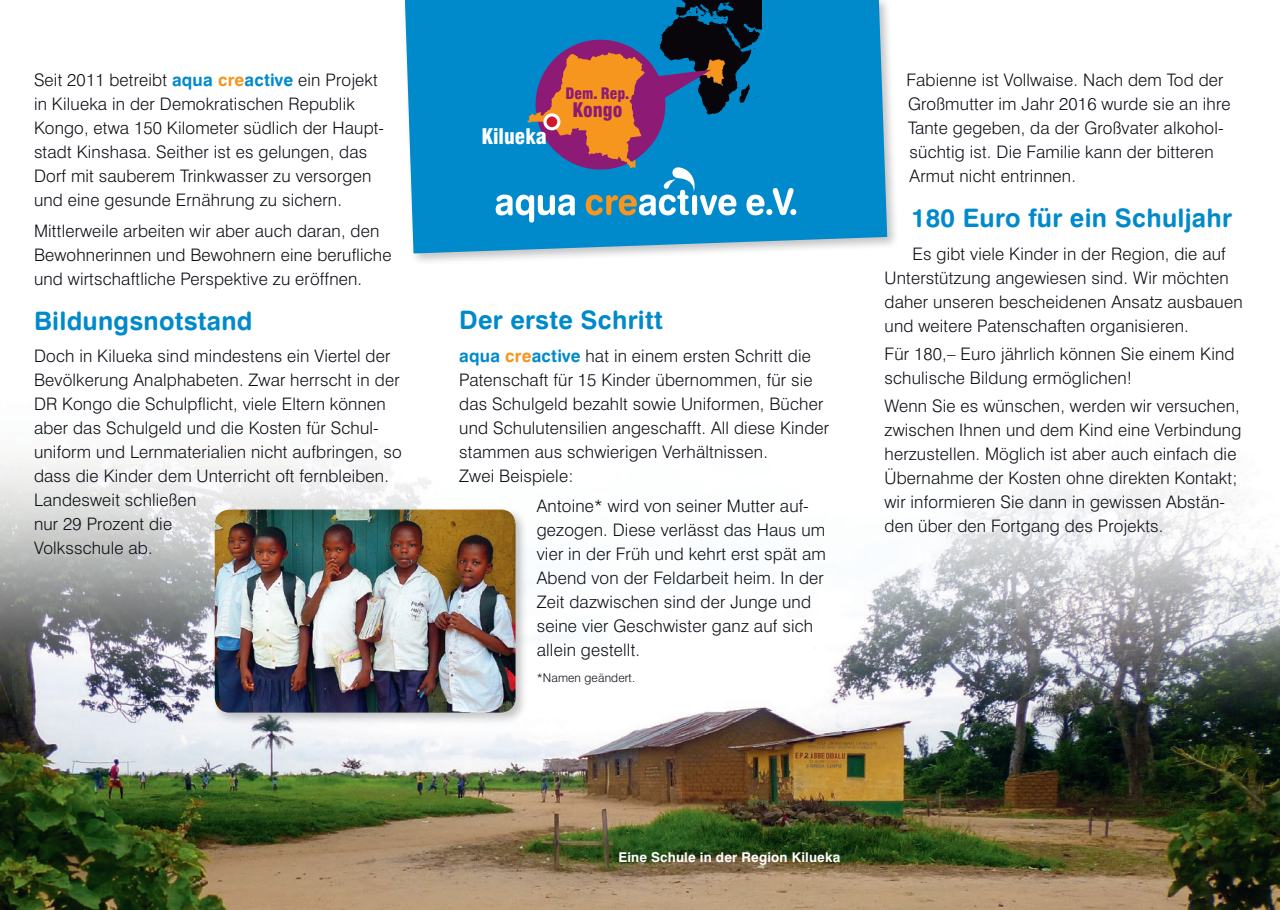
<style>
.page{position:relative;width:1280px;height:910px;background:#fff}
.page>*{position:absolute;margin:0;border:0;box-sizing:border-box;transform-origin:0 0}
.t1{font:25.5px "Swiss 721 BT Bold Rounded";letter-spacing:.01em;color:#008acc}
.t2{font:900 condensed 21px "Swiss 721 BT";color:#fff}
.t3{font:900 condensed 19.5px "Swiss 721 BT";color:#8d1a75}
.t4{font:300 17.25px/24px "Swiss 721 BT";letter-spacing:.01em;color:#0b0e15}
.t5{font:900 condensed 15.45px "Swiss 721 BT";color:#8d1a75}
.t6{font:700 13.5px "Swiss 721 BT";letter-spacing:.01em;color:#fff}
.t7{font:300 12px "Swiss 721 BT";letter-spacing:.01em;color:#0b0e15}
.s1{font-family:"Swiss 721 BT Bold Rounded";font-weight:400;color:#008acc}
.s2{font-family:"Swiss 721 BT Bold Rounded";font-weight:400;color:#f6961e}
</style>
<div class="page">
<img style="left:0;top:452px;width:1280px;height:458px">
<div style="left:401px;top:0;width:498px;height:266px;background:#0b0e15;opacity:.25"></div>
<svg style="left:405px;top:0;width:482px;height:253px;background:#1090cd"></svg>
<img style="left:656px;top:0;width:105px;height:117px">
<svg style="left:655px;top:70px;width:56px;height:46px;background:#2a5692"></svg>
<div style="left:535px;top:40px;width:130px;height:130px;background:#8d1a75;border-radius:50%"></div>
<img style="left:527px;top:52px;width:119px;height:115px">
<div style="left:545px;top:115px;width:14px;height:14px;background:#d1182b;border-radius:50%"></div>
<div style="left:543px;top:113px;width:17px;height:17px;border:3px solid #fff;border-radius:50%"></div>
<img style="left:495px;top:167px;width:303px;height:57px">
<img style="left:584px;top:193px;width:54px;height:31px">
<div style="left:211px;top:506px;width:317px;height:220px;background:#0b0e15;opacity:.25"></div>
<img style="left:215px;top:510px;width:300px;height:203px">
<p class="t4" style="left:34px;top:68px;width:352px">Seit 2011 betreibt <span class="s1">aqua</span> <span class="s2">cre</span><span class="s1">active</span> ein Projekt in Kilueka in der Demokratischen Republik Kongo, etwa 150 Kilometer südlich der Haupt&shy;stadt Kinshasa. Seither ist es gelungen, das Dorf mit sauberem Trinkwasser zu versorgen und eine gesunde Ernährung zu sichern.</p>
<p class="t4" style="left:34px;top:218px;width:359px">Mittlerweile arbeiten wir aber auch daran, den<br>Bewohnerinnen und Bewohnern eine berufliche und wirtschaftliche Perspektive zu eröffnen.</p>
<h1 class="t1" style="left:34px;top:305px;width:220px">Bildungsnotstand</h1>
<p class="t4" style="left:34px;top:344px;width:369px">Doch in Kilueka sind mindestens ein Viertel der Bevölkerung Analphabeten. Zwar herrscht in der DR Kongo die Schulpflicht, viele Eltern können aber das Schulgeld und die Kosten für Schul&shy;uniform und Lernmaterialien nicht aufbringen, so dass die Kinder dem Unterricht oft fernbleiben.<br>Landesweit schließen<br>nur 29 Prozent die<br>Volksschule ab.</p>
<p class="t2" style="left:482px;top:123px;width:67px">Kilueka</p>
<p class="t5" style="left:566px;top:84px;width:65px">Dem. Rep.</p>
<p class="t3" style="left:572px;top:98px;width:52px">Kongo</p>
<h1 class="t1" style="left:459px;top:304px;width:205px">Der erste Schritt</h1>
<p class="t4" style="left:459px;top:343px;width:371px"><span class="s1">aqua</span> <span class="s2">cre</span><span class="s1">active</span> hat in einem ersten Schritt die Patenschaft für 15 Kinder übernommen, für sie das Schulgeld bezahlt sowie Uniformen, Bücher und Schulutensilien angeschafft. All diese Kinder stammen aus schwierigen Verhältnissen.<br>Zwei Beispiele:</p>
<p class="t4" style="left:537px;top:494px;width:291px">Antoine* wird von seiner Mutter auf&shy;gezogen. Diese verlässt das Haus um vier in der Früh und kehrt erst spät am Abend von der Feldarbeit heim. In der Zeit dazwischen sind der Junge und seine vier Geschwister ganz auf sich allein gestellt.</p>
<p class="t7" style="left:537px;top:671px;width:100px">*Namen geändert.</p>
<p class="t4" style="left:906px;top:68px;width:326px">Fabienne ist Vollwaise. Nach dem Tod der Großmutter im Jahr 2016 wurde sie an ihre Tante gegeben, da der Großvater alkohol&shy;süchtig ist. Die Familie kann der bitteren Armut nicht entrinnen.</p>
<h1 class="t1" style="left:911px;top:202px;width:322px">180 Euro für ein Schuljahr</h1>
<p class="t4" style="left:884px;top:242px;width:360px;text-indent:28px">Es gibt viele Kinder in der Region, die auf Unterstützung angewiesen sind. Wir möchten daher unseren bescheidenen Ansatz ausbauen und weitere Patenschaften organisieren.</p>
<p class="t4" style="left:884px;top:342px;width:352px">Für 180,– Euro jährlich können Sie einem Kind schulische Bildung ermöglichen!</p>
<p class="t4" style="left:884px;top:394px;width:358px">Wenn Sie es wünschen, werden wir versuchen, zwischen Ihnen und dem Kind eine Verbindung herzustellen. Möglich ist aber auch einfach die Übernahme der Kosten ohne direkten Kontakt; wir informieren Sie dann in gewissen Abstän&shy;den über den Fortgang des Projekts.</p>
<p class="t6" style="left:618px;top:849px;width:223px">Eine Schule in der Region Kilueka</p>
</div>
